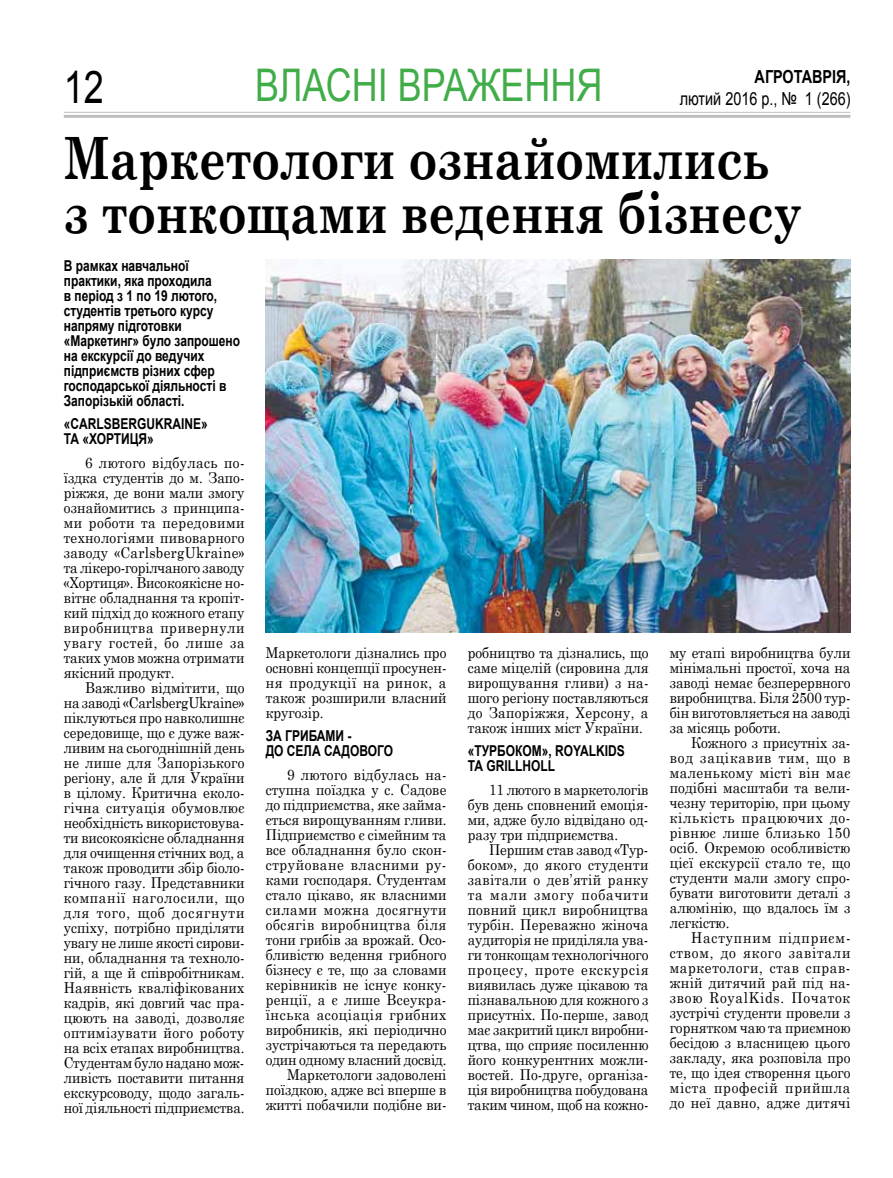
<style>
.page{position:relative;width:893px;height:1178px;background:#fff}
.page>*{position:absolute;margin:0;border:0;box-sizing:border-box;transform-origin:0 0}
.t1{font:700 58.5px/54px "Century Schoolbook";color:#000;scale:.8 1}
.t2{font:45px "Arial";color:#41ad49;scale:.8 1}
.t3{font:45px "Arial";color:#000;scale:.8 1}
.t4{font:18px "Arial";color:#000;scale:.8 1}
.t5{font:700 18px "Arial";color:#000;scale:.8 1}
.t6{font:15px/15px "Century Schoolbook";color:#000;text-align:justify;scale:.9 1}
.t7{font:700 15px/15px "Arial";color:#000;scale:.8 1}
</style>
<div class="page">
<hr style="left:64px;top:112px;width:786px;height:1px;background:#bcbec0">
<hr style="left:64px;top:115px;width:786px;height:3px;background:#bcbec0">
<img style="left:266px;top:260px;width:584px;height:373px">
<h2 class="t3" style="left:64px;top:58px;width:52px">12</h2>
<h2 class="t2" style="left:255px;top:56px;width:436px">ВЛАСНІ ВРАЖЕННЯ</h2>
<p class="t5" style="left:755px;top:65px;width:121px">АГРОТАВРІЯ,</p>
<p class="t4" style="left:680px;top:87px;width:215px">лютий 2016 р., № 1 (266)</p>
<h1 class="t1" style="left:64px;top:128px;width:924px">Маркетологи ознайомились з тонкощами ведення бізнесу</h1>
<p class="t7" style="left:64px;top:258px;width:222px">В РАМКАХ НАВЧАЛЬНОЇ<br>ПРАКТИКИ, ЯКА ПРОХОДИЛА<br>В ПЕРІОД З 1 ПО 19 ЛЮТОГО,<br>СТУДЕНТІВ ТРЕТЬОГО КУРСУ<br>НАПРЯМУ ПІДГОТОВКИ «МАРКЕТИНГ» БУЛО ЗАПРОШЕНО<br>НА ЕКСКУРСІЇ ДО ВЕДУЧИХ<br>ПІДПРИЄМСТВ РІЗНИХ СФЕР<br>ГОСПОДАРСЬКОЇ ДІЯЛЬНОСТІ В<br>ЗАПОРІЗЬКІЙ ОБЛАСТІ.</p>
<p class="t7" style="left:64px;top:417px;width:181px">«CARLSBERG UKRAINE»<br>ТА «ХОРТИЦЯ»</p>
<p class="t6" style="left:64px;top:453px;width:202px;text-indent:21px">6 лютого відбулась по&shy;їздка студентів до м. Запо&shy;ріжжя, де вони мали змогу ознайомитись з принципа&shy;ми роботи та передовими технологіями пивоварного заводу «CarlsbergUkraine» та лікеро-горілчаного заводу «Хортиця». Високоякісне но&shy;вітнє обладнання та кропіт&shy;кий підхід до кожного етапу виробництва привернули увагу гостей, бо лише за таких умов можна отримати якісний продукт.</p>
<p class="t6" style="left:64px;top:678px;width:202px;text-indent:21px">Важливо відмітити, що на заводі «CarlsbergUkraine» піклуються про навколишнє середовище, що є дуже важ&shy;ливим на сьогоднішній день не лише для Запорізького регіону, але й для України в цілому. Критична еколо&shy;гічна ситуація обумовлює необхідність використовува&shy;ти високоякісне обладнання для очищення стічних вод, а також проводити збір біоло&shy;гічного газу. Представники компанії наголосили, що для того, щоб досягнути успіху, потрібно приділяти увагу не лише якості сирови&shy;ни, обладнання та техноло&shy;гій, а ще й співробітникам.<br>Наявність кваліфікованих кадрів, які довгий час пра&shy;цюють на заводі, дозволяє оптимізувати його роботу на всіх етапах виробництва.<br>Студентам було надано мож&shy;ливість поставити питання екскурсоводу, щодо загаль&shy;ної діяльності підприємства.</p>
<p class="t6" style="left:266px;top:643px;width:202px">Маркетологи дізнались про основні концепції просунен&shy;ня продукції на ринок, а також розширили власний кругозір.</p>
<p class="t7" style="left:266px;top:729px;width:109px">ЗАГРИБАМИ -<br>ДО СЕЛА</p>
<p class="t7" style="left:324px;top:744px;width:12px">САДОВОГО</p>
<p class="t6" style="left:266px;top:765px;width:202px;text-align:right">9 лютого відбулась на&shy;ступна поїздка у с. Садове до підприємства, яке займа&shy;ється вирощуванням гливи.<br>Підприємство є сімейним та все обладнання було скон&shy;струйоване власними ру&shy;ками господаря. Студентам стало цікаво, як власними силами можна досягнути обсягів виробництва біля тони грибів за врожай. Осо&shy;бливістю ведення грибного бізнесу є те, що за словами керівників не існує конку&shy;ренції, а є лише Всеукра&shy;їнська асоціація грибних виробників, які періодично зустрічаються та передають один одному власний досвід.<br>Маркетологи задоволені поїздкою, адже всі вперше в житті побачили подібне ви-</p>
<p class="t6" style="left:468px;top:643px;width:202px">робництво та дізнались, що саме міцелій (сировина для вирощування гливи) з на&shy;шого регіону поставляються до Запоріжжя, Херсону, а також інших міст України.</p>
<p class="t7" style="left:468px;top:744px;width:30px">«ТУРБОКОМ</p>
<p class="t7" style="left:468px;top:744px;width:198px;text-indent:74px">», ROYALKIDS<br>ТА GRILLHOLL</p>
<p class="t6" style="left:468px;top:780px;width:202px;text-indent:21px">11 лютого в маркетологів був день сповнений емоція&shy;ми, адже було відвідано од&shy;разу три підприємства.</p>
<p class="t6" style="left:468px;top:840px;width:202px;text-indent:21px">Першим став завод «Тур&shy;боком», до якого студенти завітали о дев’ятій ранку та мали змогу побачити повний цикл виробництва турбін. Переважно жіноча аудиторія не приділяла ува&shy;ги тонкощам технологічного процесу, проте екскурсія виявилась дуже цікавою та пізнавальною для кожного з присутніх. По-перше, завод має закритий цикл виробни&shy;цтва, що сприяє посиленню його конкурентних можли&shy;востей. По-друге, організа&shy;ція виробництва побудована таким чином, щоб на кожно-</p>
<p class="t6" style="left:670px;top:643px;width:202px">му етапі виробництва були мінімальні простої, хоча на заводі немає безперервного виробництва. Біля 2500 тур&shy;бін виготовляється на заводі за місяць роботи.</p>
<p class="t6" style="left:670px;top:733px;width:202px;text-indent:21px">Кожного з присутніх за&shy;вод зацікавив тим, що в маленькому місті він має подібні масштаби та вели&shy;чезну територію, при цьому кількість працюючих до&shy;рівнює лише близько 150 осіб. Окремою особливістю цієї екскурсії стало те, що студенти мали змогу спро&shy;бувати виготовити деталі з алюмінію, що вдалось їм з легкістю.</p>
<p class="t6" style="left:670px;top:928px;width:202px;text-indent:21px">Наступним підприєм&shy;ством, до якого завітали маркетологи, став справ&shy;жній дитячий рай під на&shy;звою RoyalKids. Початок зустрічі студенти провели з горнятком чаю та приємною бесідою з власницею цього закладу, яка розповіла про те, що ідея створення цього міста професій прийшла до неї давно, адже дитячі</p>
</div>
